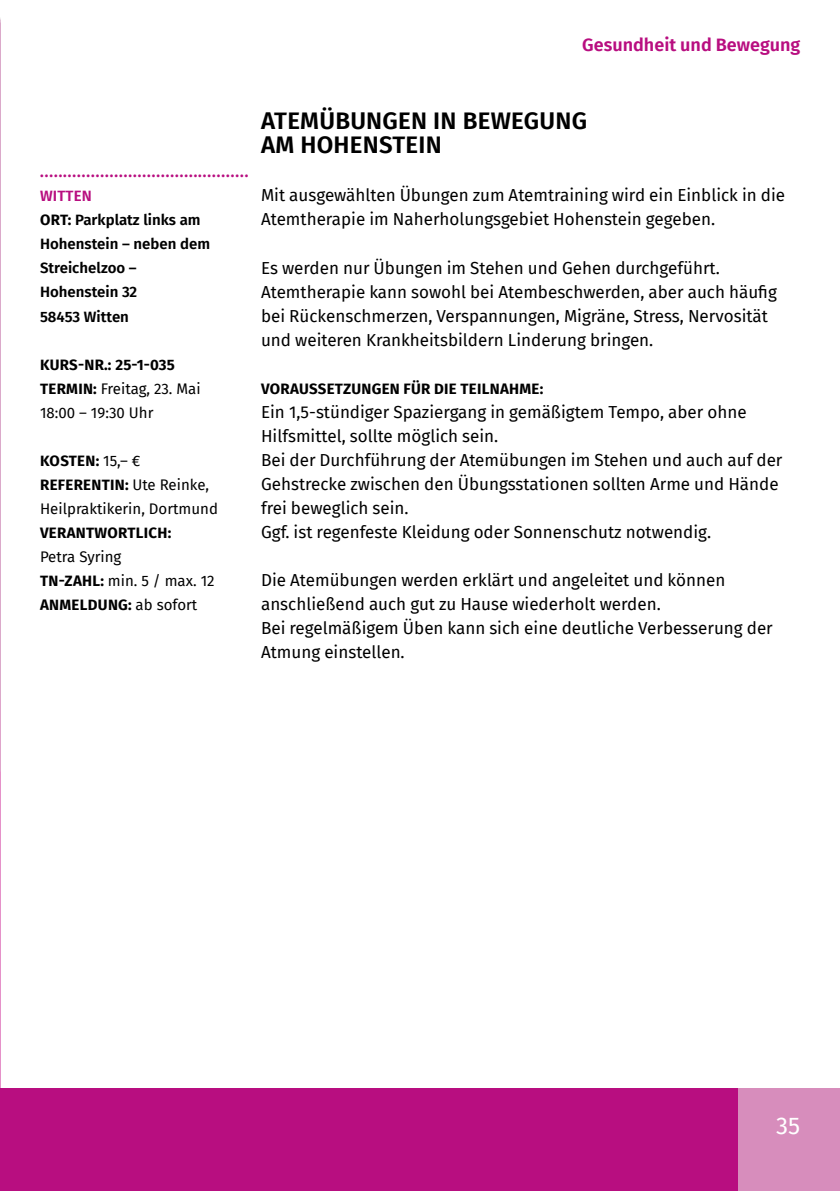
<style>
.page{position:relative;width:840px;height:1191px;background:#fff}
.page>*{position:absolute;margin:0;border:0;box-sizing:border-box;transform-origin:0 0}
.t1{font:600 24px/24px "Fira Sans";letter-spacing:.01em;color:#000}
.t2{font:24px "Fira Sans";color:#fff}
.t3{font:600 18px "Fira Sans";color:#b80e80}
.t4{font:17px/24px "Fira Sans";color:#000}
.t5{font:15px/24px "Fira Sans";color:#000}
.t6{font:600 15px/24px "Fira Sans";color:#000}
.t7{font:700 15px "Fira Sans";letter-spacing:.02em;color:#000}
.t8{font:700 15px "Fira Sans";color:#b80e80}
.s1{color:#b80e80}
.s2{font-weight:700}
</style>
<div class="page">
<div style="left:737px;top:1089px;width:102px;height:102px;background:#d78dbc"></div>
<div style="left:0;top:1089px;width:737px;height:102px;background:#b80e80"></div>
<img style="left:0;top:17px;width:1px;height:754px">
<svg style="left:0;top:699px;width:1px;height:390px"></svg>
<p class="t3" style="left:582px;top:30px;width:219px">Gesundheit und Bewegung</p>
<p class="t8" style="left:40px;top:160px;width:210px">.............................................</p>
<p class="t6" style="left:40px;top:183px;width:171px"><span class="s1">WITTEN<br></span><span class="s2">ORT:</span> Parkplatz links am<br>Hohenstein – neben dem<br>Streichelzoo –<br>Hohenstein 32<br>58453 Witten</p>
<p class="t5" style="left:40px;top:352px;width:162px"><span class="s2">KURS-NR.: 25-1-035<br>TERMIN:</span> Freitag, 23. Mai<br>18:00 – 19:30 Uhr</p>
<p class="t5" style="left:40px;top:448px;width:179px"><span class="s2">KOSTEN:</span> 15,– €<br><span class="s2">REFERENTIN:</span> Ute Reinke,<br>Heilpraktikerin, Dortmund</p>
<p class="t7" style="left:40px;top:520px;width:133px">VERANTWORTLICH:</p>
<p class="t5" style="left:40px;top:544px;width:176px">Petra Syring<br><span class="s2">TN-ZAHL:</span> min. 5 / max. 12<br><span class="s2">ANMELDUNG:</span> ab sofort</p>
<h1 class="t1" style="left:261px;top:108px;width:327px">ATEMÜBUNGEN IN BEWEGUNG<br>AM HOHENSTEIN</h1>
<p class="t4" style="left:261px;top:183px;width:525px">Mit ausgewählten Übungen zum Atemtraining wird ein Einblick in die<br>Atemtherapie im Naherholungsgebiet Hohenstein gegeben.</p>
<p class="t4" style="left:261px;top:255px;width:517px">Es werden nur Übungen im Stehen und Gehen durchgeführt.<br>Atemtherapie kann sowohl bei Atembeschwerden, aber auch häufig bei Rückenschmerzen, Verspannungen, Migräne, Stress, Nervosität und weiteren Krankheitsbildern Linderung bringen.</p>
<p class="t7" style="left:261px;top:376px;width:283px">VORAUSSETZUNGEN FÜR DIE TEILNAHME:</p>
<p class="t4" style="left:261px;top:399px;width:522px">Ein 1,5-stündiger Spaziergang in gemäßigtem Tempo, aber ohne Hilfsmittel, sollte möglich sein.<br>Bei der Durchführung der Atemübungen im Stehen und auch auf der Gehstrecke zwischen den Übungsstationen sollten Arme und Hände frei beweglich sein.<br>Ggf. ist regenfeste Kleidung oder Sonnenschutz notwendig.</p>
<p class="t4" style="left:261px;top:567px;width:513px">Die Atemübungen werden erklärt und angeleitet und können anschließend auch gut zu Hause wiederholt werden.<br>Bei regelmäßigem Üben kann sich eine deutliche Verbesserung der Atmung einstellen.</p>
<h1 class="t2" style="left:775px;top:1107px;width:25px">35</h1>
</div>
